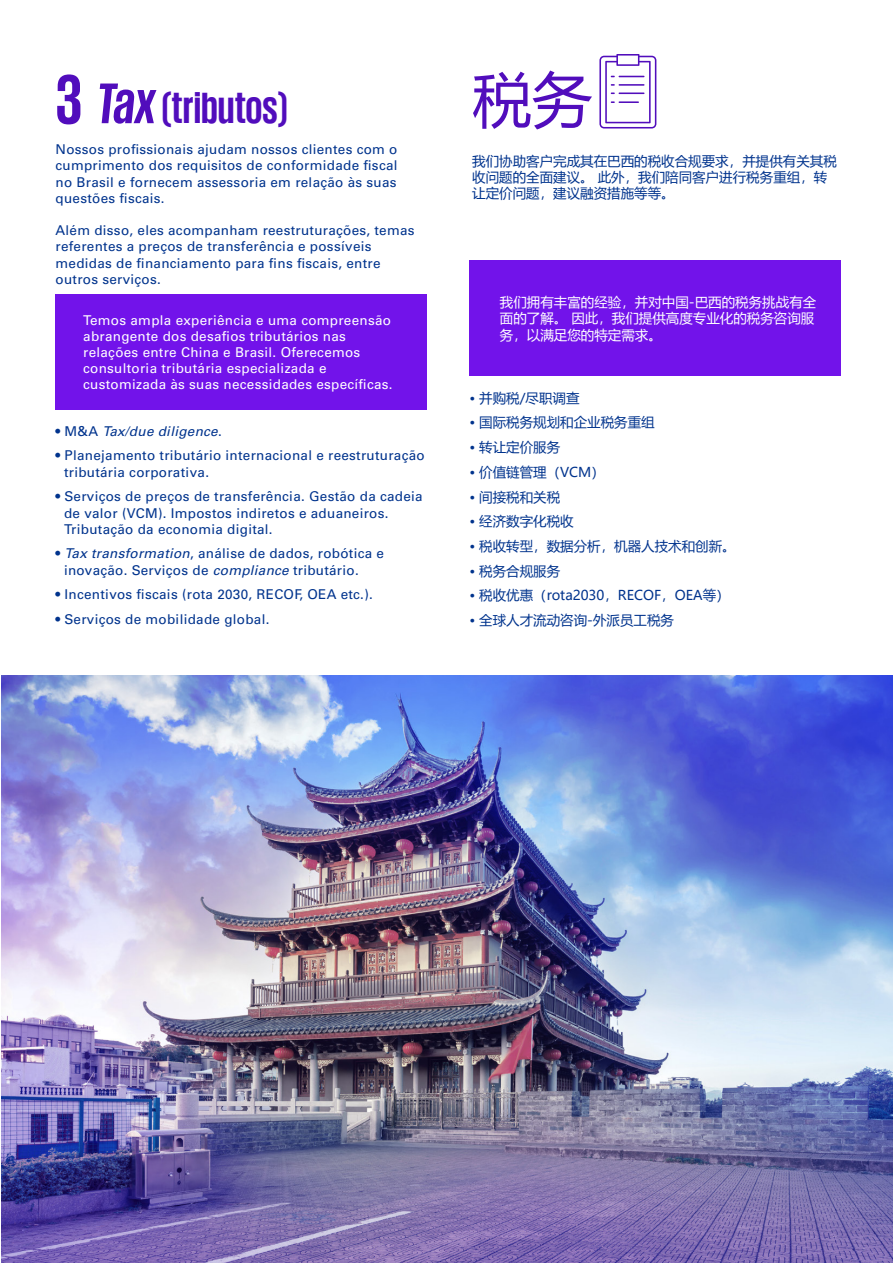
<style>
.page{position:relative;width:893px;height:1263px;background:#fff}
.page>*{position:absolute;margin:0;border:0;box-sizing:border-box;transform-origin:0 0}
.t1{font:60px "Microsoft Ya Hei UI";color:#510dbc}
.t2{font:700 45px "KPMG";color:#510dbc}
.t3{font:13.5px/16.2px "Univers LT Std";letter-spacing:.02em;color:#00338d}
.t4{font:13.5px/16.2px "Microsoft Ya Hei UI";color:#00338d}
.t5{font:13.5px/16.2px "Univers LT Std";letter-spacing:.02em;color:#fff}
.t6{font:13.5px/16.2px "Microsoft Ya Hei UI";color:#fff}
.t7{font:italic 13.5px "Univers LT Std";letter-spacing:.02em;color:#00338d}
.s1{font-size:72px}
.s2{font-style:italic;font-size:58.5px}
.s3{font-style:normal}
.s4{font-style:italic}
</style>
<div class="page">
<div style="left:56px;top:294px;width:371px;height:116px;background:#7213ea"></div>
<div style="left:469px;top:260px;width:371px;height:116px;background:#7213ea"></div>
<svg style="left:599px;top:54px;width:57px;height:74px"></svg>
<img style="left:2px;top:675px;width:891px;height:588px">
<h2 class="t2" style="left:56px;top:85px;width:234px"><span class="s1">3</span> <span class="s2">Tax</span> (tributos)</h2>
<h1 class="t1" style="left:472px;top:59px;width:121px">税务</h1>
<p class="t3" style="left:56px;top:141px;width:343px;text-align:justify">Nossos profissionais ajudam nossos clientes com o cumprimento dos requisitos de conformidade fiscal no Brasil e fornecem assessoria em relação às suas questões fiscais.</p>
<p class="t3" style="left:56px;top:222px;width:361px">Além disso, eles acompanham reestruturações, temas referentes a preços de transferência e possíveis medidas de financiamento para fins fiscais, entre outros serviços.</p>
<p class="t4" style="left:472px;top:152px;width:366px">我们协助客户完成其在巴西的税收合规要求，并提供有关其税收问题的全面建议。 此外，我们陪同客户进行税务重组，转让定价问题，建议融资措施等等。</p>
<p class="t5" style="left:83px;top:312px;width:311px">Temos ampla experiência e uma compreensão abrangente dos desafios tributários nas relações entre China e Brasil. Oferecemos consultoria tributária especializada e customizada às suas necessidades específicas.</p>
<p class="t7" style="left:56px;top:423px;width:168px"><span class="s3">• M&amp;A</span> Tax/due diligence<span class="s3">.</span></p>
<p class="t3" style="left:64px;top:448px;width:362px;text-indent:-9px">• Planejamento tributário internacional e reestruturação tributária corporativa.</p>
<p class="t3" style="left:64px;top:488px;width:360px;text-indent:-9px">• Serviços de preços de transferência. Gestão da cadeia de valor (VCM). Impostos indiretos e aduaneiros.<br>Tributação da economia digital.</p>
<p class="t3" style="left:64px;top:546px;width:321px;text-indent:-9px">• <span class="s4">Tax transformation</span>, análise de dados, robótica e inovação. Serviços de <span class="s4">compliance</span> tributário.</p>
<p class="t3" style="left:56px;top:586px;width:319px">• Incentivos fiscais (rota 2030, RECOF, OEA etc.).</p>
<p class="t3" style="left:56px;top:611px;width:215px">• Serviços de mobilidade global.</p>
<p class="t6" style="left:500px;top:294px;width:318px">我们拥有丰富的经验，并对中国-巴西的税务挑战有全面的了解。 因此，我们提供高度专业化的税务咨询服务，以满足您的特定需求。</p>
<p class="t4" style="left:469px;top:389px;width:112px">• 并购税/尽职调查</p>
<p class="t4" style="left:469px;top:414px;width:187px">• 国际税务规划和企业税务重组</p>
<p class="t4" style="left:469px;top:439px;width:92px">• 转让定价服务</p>
<p class="t4" style="left:469px;top:463px;width:137px">• 价值链管理（VCM）</p>
<p class="t4" style="left:469px;top:488px;width:92px">• 间接税和关税</p>
<p class="t4" style="left:469px;top:513px;width:106px">• 经济数字化税收</p>
<p class="t4" style="left:469px;top:538px;width:268px">• 税收转型，数据分析，机器人技术和创新。</p>
<p class="t4" style="left:469px;top:562px;width:92px">• 税务合规服务</p>
<p class="t4" style="left:469px;top:587px;width:262px">• 税收优惠（rota2030，RECOF，OEA等）</p>
<p class="t4" style="left:469px;top:612px;width:206px">• 全球人才流动咨询-外派员工税务</p>
</div>
